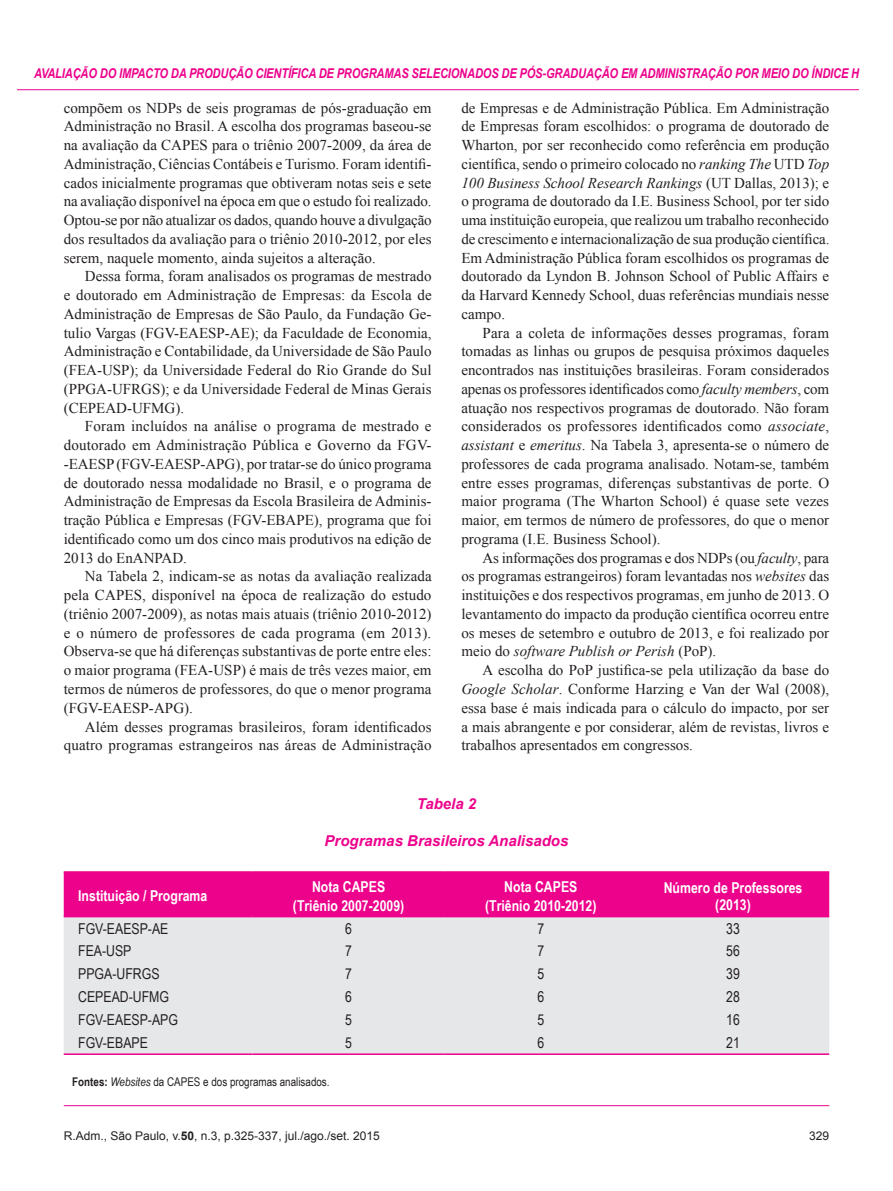
<style>
.page{position:relative;width:893px;height:1191px;background:#fff}
.page>*{position:absolute;margin:0;border:0;box-sizing:border-box;transform-origin:0 0}
.t1{font:15px/18.8px "Times New Roman";color:#231f20;text-align:justify}
.t2{font:700 15px/18.6px "Arial Narrow";color:#fff;text-align:center}
.t3{font:15px "Arial Narrow";color:#231f20}
.t4{font:italic 700 15px "Arial";color:#ed028c}
.t5{font:italic 700 13.5px "Arial Narrow";letter-spacing:-.01em;color:#ed028c}
.t6{font:12px "Arial";color:#231f20}
.t7{font:12px "Arial Narrow";color:#231f20}
.s1{font-style:italic}
.s2{font-weight:700}
</style>
<div class="page">
<hr style="left:64px;top:1105px;width:765px;height:1px;background:#ed028c">
<hr style="left:17px;top:89px;width:842px;height:1px;background:#ed028c">
<div style="left:64px;top:872px;width:765px;height:44px;background:#ed028c"></div>
<div style="left:64px;top:917px;width:765px;height:136px;background:#e6e7e9"></div>
<hr style="left:64px;top:871px;width:189px;height:1px;background:#ed028c">
<hr style="left:253px;top:871px;width:192px;height:1px;background:#ed028c">
<hr style="left:445px;top:871px;width:192px;height:1px;background:#ed028c">
<hr style="left:637px;top:871px;width:192px;height:1px;background:#ed028c">
<hr style="left:64px;top:916px;width:189px;height:1px;background:#ed028c">
<hr style="left:253px;top:916px;width:192px;height:1px;background:#ed028c">
<hr style="left:445px;top:916px;width:192px;height:1px;background:#ed028c">
<hr style="left:637px;top:916px;width:192px;height:1px;background:#ed028c">
<hr style="left:64px;top:1053px;width:189px;height:2px;background:#ed028c">
<hr style="left:253px;top:1053px;width:192px;height:2px;background:#ed028c">
<hr style="left:445px;top:1053px;width:192px;height:2px;background:#ed028c">
<hr style="left:637px;top:1053px;width:192px;height:2px;background:#ed028c">
<p class="t5" style="left:34px;top:63px;width:826px">AVALIAÇÃO DO IMPACTO DA PRODUÇÃO CIENTÍFICA DE PROGRAMAS SELECIONADOS DE PÓS-GRADUAÇÃO EM ADMINISTRAÇÃO POR MEIO DO ÍNDICE H</p>
<p class="t1" style="left:64px;top:98px;width:369px">compõem os NDPs de seis programas de pós-graduação em Administração no Brasil. A escolha dos programas baseou-se na avaliação da CAPES para o triênio 2007-2009, da área de Administração, Ciências Contábeis e Turismo. Foram identifi&shy;cados inicialmente programas que obtiveram notas seis e sete na avaliação disponível na época em que o estudo foi realizado.<br>Optou-se por não atualizar os dados, quando houve a divulgação dos resultados da avaliação para o triênio 2010-2012, por eles serem, naquele momento, ainda sujeitos a alteração.</p>
<p class="t1" style="left:64px;top:267px;width:370px;text-indent:21px">Dessa forma, foram analisados os programas de mestrado e doutorado em Administração de Empresas: da Escola de Administração de Empresas de São Paulo, da Fundação Ge&shy;tulio Vargas (FGV-EAESP-AE); da Faculdade de Economia, Administração e Contabilidade, da Universidade de São Paulo (FEA-USP); da Universidade Federal do Rio Grande do Sul (PPGA-UFRGS); e da Universidade Federal de Minas Gerais (CEPEAD-UFMG).</p>
<p class="t1" style="left:64px;top:417px;width:369px;text-indent:21px">Foram incluídos na análise o programa de mestrado e doutorado em Administração Pública e Governo da FGV--EAESP (FGV-EAESP-APG), por tratar-se do único programa de doutorado nessa modalidade no Brasil, e o programa de Administração de Empresas da Escola Brasileira de Adminis&shy;tração Pública e Empresas (FGV-EBAPE), programa que foi identificado como um dos cinco mais produtivos na edição de 2013 do EnANPAD.</p>
<p class="t1" style="left:64px;top:567px;width:369px;text-indent:21px">Na Tabela 2, indicam-se as notas da avaliação realizada pela CAPES, disponível na época de realização do estudo (triênio 2007-2009), as notas mais atuais (triênio 2010-2012) e o número de professores de cada programa (em 2013).<br>Observa-se que há diferenças substantivas de porte entre eles: o maior programa (FEA-USP) é mais de três vezes maior, em termos de números de professores, do que o menor programa (FGV-EAESP-APG).</p>
<p class="t1" style="left:64px;top:717px;width:369px;text-align:right">Além desses programas brasileiros, foram identificados quatro programas estrangeiros nas áreas de Administração</p>
<p class="t1" style="left:461px;top:98px;width:370px">de Empresas e de Administração Pública. Em Administração de Empresas foram escolhidos: o programa de doutorado de Wharton, por ser reconhecido como referência em produção científica, sendo o primeiro colocado no <span class="s1">ranking The</span> UTD <span class="s1">Top 100 Business School Research Rankings</span> (UT Dallas, 2013); e o programa de doutorado da I.E. Business School, por ter sido uma instituição europeia, que realizou um trabalho reconhecido de crescimento e internacionalização de sua produção científica.<br>Em Administração Pública foram escolhidos os programas de doutorado da Lyndon B. Johnson School of Public Affairs e da Harvard Kennedy School, duas referências mundiais nesse campo.</p>
<p class="t1" style="left:461px;top:323px;width:369px;text-indent:21px">Para a coleta de informações desses programas, foram tomadas as linhas ou grupos de pesquisa próximos daqueles encontrados nas instituições brasileiras. Foram considerados apenas os professores identificados como <span class="s1">faculty members</span>, com atuação nos respectivos programas de doutorado. Não foram considerados os professores identificados como <span class="s1">associate</span>, <span class="s1">assistant</span> e <span class="s1">emeritus</span>. Na Tabela 3, apresenta-se o número de professores de cada programa analisado. Notam-se, também entre esses programas, diferenças substantivas de porte. O maior programa (The Wharton School) é quase sete vezes maior, em termos de número de professores, do que o menor programa (I.E. Business School).</p>
<p class="t1" style="left:461px;top:548px;width:369px;text-indent:21px">As informações dos programas e dos NDPs (ou <span class="s1">faculty</span>, para os programas estrangeiros) foram levantadas nos <span class="s1">websites</span> das instituições e dos respectivos programas, em junho de 2013. O levantamento do impacto da produção científica ocorreu entre os meses de setembro e outubro de 2013, e foi realizado por meio do <span class="s1">software Publish or Perish</span> (PoP).</p>
<p class="t1" style="left:461px;top:660px;width:369px;text-indent:21px">A escolha do PoP justifica-se pela utilização da base do <span class="s1">Google Scholar</span>. Conforme Harzing e Van der Wal (2008), essa base é mais indicada para o cálculo do impacto, por ser a mais abrangente e por considerar, além de revistas, livros e trabalhos apresentados em congressos.</p>
<p class="t4" style="left:417px;top:795px;width:61px">Tabela 2</p>
<p class="t4" style="left:325px;top:833px;width:245px">Programas Brasileiros Analisados</p>
<p class="t2" style="left:78px;top:886px;width:131px">Instituição / Programa</p>
<p class="t2" style="left:293px;top:876px;width:113px">Nota CAPES (Triênio 2007-2009)</p>
<p class="t2" style="left:485px;top:876px;width:113px">Nota CAPES (Triênio 2010-2012)</p>
<p class="t2" style="left:664px;top:878px;width:140px;line-height:16.5px">Número de Professores (2013)</p>
<p class="t3" style="left:78px;top:917px;width:92px">FGV-EAESP-AE</p>
<p class="t3" style="left:345px;top:917px;width:8px">6</p>
<p class="t3" style="left:537px;top:917px;width:8px">7</p>
<p class="t3" style="left:726px;top:917px;width:15px">33</p>
<p class="t3" style="left:78px;top:940px;width:55px">FEA-USP</p>
<p class="t3" style="left:345px;top:940px;width:8px">7</p>
<p class="t3" style="left:537px;top:940px;width:8px">7</p>
<p class="t3" style="left:726px;top:940px;width:15px">56</p>
<p class="t3" style="left:78px;top:963px;width:83px">PPGA-UFRGS</p>
<p class="t3" style="left:345px;top:963px;width:8px">7</p>
<p class="t3" style="left:537px;top:963px;width:8px">5</p>
<p class="t3" style="left:726px;top:963px;width:15px">39</p>
<p class="t3" style="left:78px;top:986px;width:92px">CEPEAD-UFMG</p>
<p class="t3" style="left:345px;top:986px;width:8px">6</p>
<p class="t3" style="left:537px;top:986px;width:8px">6</p>
<p class="t3" style="left:726px;top:986px;width:15px">28</p>
<p class="t3" style="left:78px;top:1009px;width:101px">FGV-EAESP-APG</p>
<p class="t3" style="left:345px;top:1009px;width:8px">5</p>
<p class="t3" style="left:537px;top:1009px;width:8px">5</p>
<p class="t3" style="left:726px;top:1009px;width:15px">16</p>
<p class="t3" style="left:78px;top:1032px;width:71px">FGV-EBAPE</p>
<p class="t3" style="left:345px;top:1032px;width:8px">5</p>
<p class="t3" style="left:537px;top:1032px;width:8px">6</p>
<p class="t3" style="left:726px;top:1032px;width:15px">21</p>
<p class="t7" style="left:72px;top:1073px;width:259px"><span class="s2">Fontes:</span> <span class="s1">Websites</span> da CAPES e dos programas analisados.</p>
<p class="t6" style="left:64px;top:1129px;width:317px">R.Adm., São Paulo, v.<span class="s2">50</span>, n.3, p.325-337, jul./ago./set. 2015</p>
<p class="t6" style="left:809px;top:1129px;width:22px">329</p>
</div>
